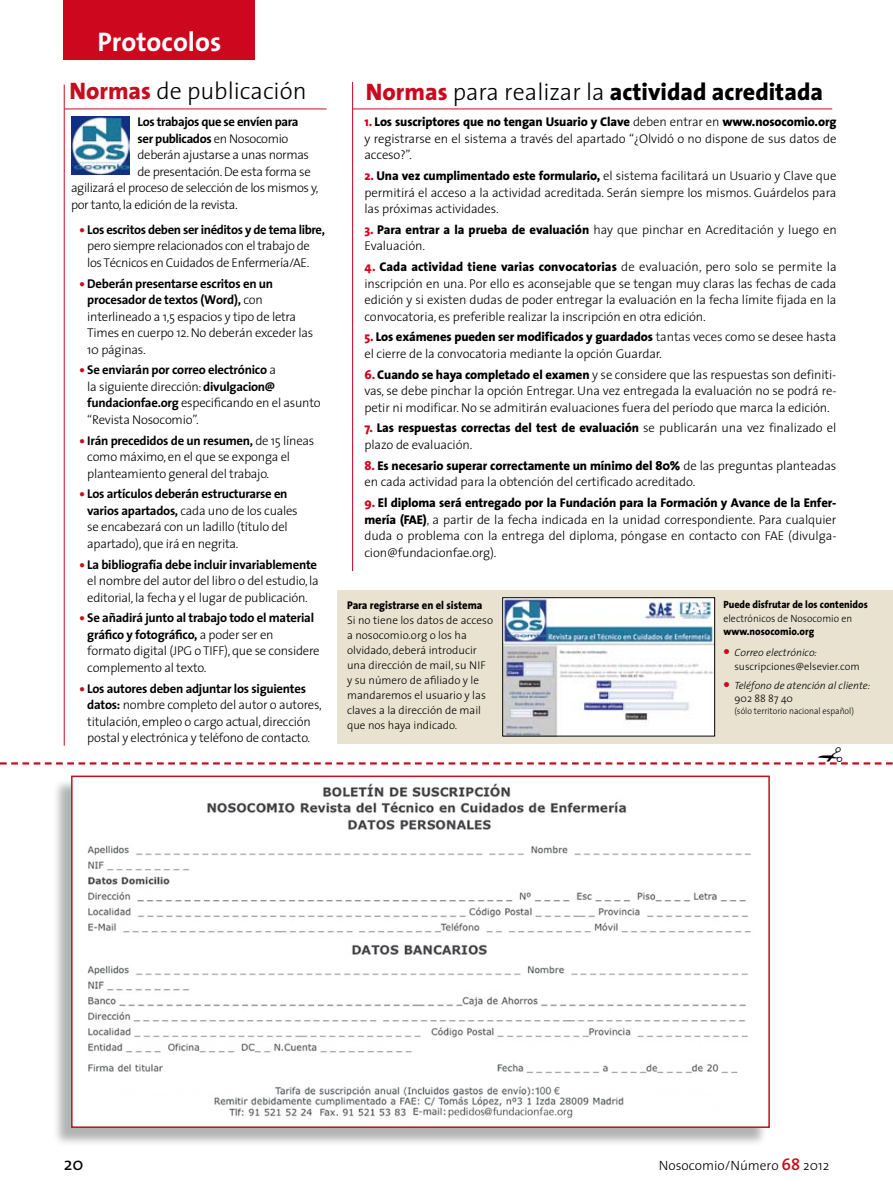
<style>
.page{position:relative;width:893px;height:1191px;background:#fff}
.page>*{position:absolute;margin:0;border:0;box-sizing:border-box;transform-origin:0 0}
.t1{font:27px "The Sans 7 Bold Plain";color:#fff}
.t2{font:800 24px "The Sans 8";color:#000}
.t3{font:300 24px "The Sans 3";color:#000}
.t4{font:18px "The Sans 5";color:#000}
.t5{font:300 13.5px "The Sans 3";color:#000}
.t6{font:300 12.75px/16.5px "The Sans 3";letter-spacing:-.02em;color:#000}
.t7{font:800 12.75px "The Sans 8";letter-spacing:-.01em;color:#000}
.t8{font:12.75px/16.5px "The Sans 7 Bold Plain";letter-spacing:-.02em;color:#000}
.t9{font:300 11.25px/15px "The Sans 3";color:#000}
.t10{font:800 11.25px "The Sans 8";color:#000;scale:.95 1}
.t11{font:800 10.5px "The Sans 8";color:#000;scale:.95 1}
.t12{font:300 10.5px/13.5px "The Sans 3";color:#000}
.t13{font:italic 300 10.5px/13.5px "The Sans 3";color:#000}
.t14{font:300 10.5px "The Sans 3";color:#000;scale:.95 1}
.t15{font:300 9px "The Sans 3";color:#000;scale:.95 1}
.s1{font-family:"The Sans 8";font-weight:800;color:#c50e1f}
.s2{font-family:"The Sans 3";font-weight:300}
.s3{font-family:"The Sans 7 Bold Plain";font-weight:400}
.s4{color:#cd071e}
.s5{font-family:"The Sans 8";font-weight:800;color:#cd071e}
.s6{font-family:"The Sans 8";font-weight:800}
.s7{font-family:"The Sans 8";font-weight:800;font-size:15px;color:#cd071e}
.s8{font-style:italic}
.s9{font-family:"The Sans 8";font-weight:800;font-style:normal;font-size:15px;color:#cd071e}
.s10{font-style:normal}
.s11{font-family:"The Sans 6";font-weight:600;font-size:16.5px;color:#c50e1f}
</style>
<div class="page">
<div style="left:338px;top:590px;width:555px;height:153px;background:#eae2d0"></div>
<div style="left:64px;top:0;width:191px;height:60px;background:#cd071e"></div>
<div style="left:53px;top:778px;width:721px;height:375px;background:#000;opacity:.3"></div>
<img style="left:74px;top:778px;width:693px;height:347px">
<div style="left:71px;top:775px;width:699px;height:353px;border:2px solid #c50e1f"></div>
<hr style="left:65px;top:108px;width:261px;height:1px;background:#c50e1f">
<hr style="left:353px;top:108px;width:479px;height:1px;background:#c50e1f">
<hr style="left:64px;top:85px;width:1px;height:660px;background:#c50e1f">
<hr style="left:352px;top:82px;width:1px;height:489px;background:#cd071e">
<img style="left:71px;top:117px;width:58px;height:58px">
<img style="left:504px;top:599px;width:209px;height:135px">
<div style="left:502px;top:597px;width:213px;height:139px;border:1px solid #000"></div>
<svg style="left:0;top:762px;width:893px;height:2px"></svg>
<h1 class="t1" style="left:98px;top:19px;width:125px">Protocolos</h1>
<h2 class="t3" style="left:69px;top:71px;width:239px"><span class="s1">Normas</span> de publicación</h2>
<p class="t8" style="left:138px;top:113px;width:162px">Los trabajos que se envíen para ser publicados <span class="s2">en Nosocomio</span></p>
<p class="t6" style="left:138px;top:146px;width:173px">deberán ajustarse a unas normas</p>
<p class="t6" style="left:138px;top:163px;width:175px">de presentación. De esta forma se</p>
<p class="t6" style="left:71px;top:179px;width:249px">agilizará el proceso de selección de los mismos y,</p>
<p class="t6" style="left:71px;top:196px;width:168px">por tanto, la edición de la revista.</p>
<p class="t8" style="left:80px;top:221px;width:247px"><span class="s1">•</span> Los escritos deben ser inéditos y de tema libre,</p>
<p class="t6" style="left:87px;top:237px;width:224px">pero siempre relacionados con el trabajo de los Técnicos en Cuidados de Enfermería/AE.</p>
<p class="t8" style="left:80px;top:275px;width:195px;text-align:center"><span class="s1">•</span> Deberán presentarse escritos en un procesador de textos (Word), <span class="s2">con</span></p>
<p class="t6" style="left:87px;top:307px;width:228px">interlineado a 1,5 espacios y tipo de letra<br>Times en cuerpo 12. No deberán exceder las<br>10 páginas.</p>
<p class="t8" style="left:80px;top:361px;width:198px"><span class="s1">•</span> Se enviarán por correo electrónico <span class="s2">a</span></p>
<p class="t6" style="left:87px;top:378px;width:235px">la siguiente dirección: <span class="s3">divulgacion@ fundacionfae.org</span> especificando en el asunto “Revista Nosocomio”.</p>
<p class="t8" style="left:80px;top:432px;width:236px"><span class="s1">•</span> Irán precedidos de un resumen, <span class="s2">de 15 líneas</span></p>
<p class="t6" style="left:87px;top:448px;width:204px">como máximo, en el que se exponga el planteamiento general del trabajo.</p>
<p class="t8" style="left:80px;top:485px;width:210px"><span class="s1">•</span> Los artículos deberán estructurarse en</p>
<p class="t6" style="left:87px;top:502px;width:212px"><span class="s3">varios apartados,</span> cada uno de los cuales se encabezará con un ladillo (título del apartado), que irá en negrita.</p>
<p class="t8" style="left:80px;top:556px;width:239px"><span class="s1">•</span> La bibliografía debe incluir invariablemente</p>
<p class="t6" style="left:87px;top:572px;width:233px">el nombre del autor del libro o del estudio, la editorial, la fecha y el lugar de publicación.</p>
<p class="t8" style="left:87px;top:609px;width:228px;text-indent:-8px"><span class="s1">•</span> Se añadirá junto al trabajo todo el material gráfico y fotográfico, <span class="s2">a poder ser en</span></p>
<p class="t6" style="left:87px;top:642px;width:234px">formato digital (JPG o TIFF), que se considere complemento al texto.</p>
<p class="t8" style="left:80px;top:680px;width:228px"><span class="s1">•</span> Los autores deben adjuntar los siguientes</p>
<p class="t6" style="left:87px;top:696px;width:236px"><span class="s3">datos:</span> nombre completo del autor o autores, titulación, empleo o cargo actual, dirección postal y electrónica y teléfono de contacto.</p>
<h2 class="t2" style="left:366px;top:71px;width:459px"><span class="s4">Normas</span> <span class="s2">para realizar la</span> actividad acreditada</h2>
<p class="t7" style="left:364px;top:111px;width:473px"><span class="s4">1.</span> Los suscriptores que no tengan Usuario y Clave <span class="s2">deben entrar en</span> www.nosocomio.org</p>
<p class="t6" style="left:364px;top:130px;width:474px">y registrarse en el sistema a través del apartado “¿Olvidó o no dispone de sus datos de acceso?”.</p>
<p class="t6" style="left:364px;top:167px;width:473px;text-align:justify"><span class="s5">2.</span> <span class="s6">Una vez cumplimentado este formulario,</span> el sistema facilitará un Usuario y Clave que permitirá el acceso a la actividad acreditada. Serán siempre los mismos. Guárdelos para las próximas actividades.</p>
<p class="t6" style="left:364px;top:221px;width:474px"><span class="s5">3.</span> <span class="s6">Para entrar a la prueba de evaluación</span> hay que pinchar en Acreditación y luego en<br>Evaluación.</p>
<p class="t7" style="left:364px;top:256px;width:474px"><span class="s4">4.</span> Cada actividad tiene varias convocatorias <span class="s2">de evaluación, pero solo se permite la</span></p>
<p class="t6" style="left:364px;top:275px;width:474px;text-align:justify">inscripción en una. Por ello es aconsejable que se tengan muy claras las fechas de cada edición y si existen dudas de poder entregar la evaluación en la fecha límite fijada en la convocatoria, es preferible realizar la inscripción en otra edición.</p>
<p class="t7" style="left:364px;top:326px;width:473px"><span class="s4">5.</span> Los exámenes pueden ser modificados y guardados <span class="s2">tantas veces como se desee hasta</span></p>
<p class="t6" style="left:364px;top:345px;width:299px">el cierre de la convocatoria mediante la opción Guardar.</p>
<p class="t6" style="left:364px;top:366px;width:474px;text-align:justify"><span class="s5">6.</span> <span class="s6">Cuando se haya completado el examen</span> y se considere que las respuestas son definiti&shy;vas, se debe pinchar la opción Entregar. Una vez entregada la evaluación no se podrá re&shy;petir ni modificar. No se admitirán evaluaciones fuera del período que marca la edición.</p>
<p class="t7" style="left:364px;top:417px;width:474px"><span class="s4">7.</span> Las respuestas correctas del test de evaluación <span class="s2">se publicarán una vez finalizado el</span></p>
<p class="t6" style="left:364px;top:436px;width:109px">plazo de evaluación.</p>
<p class="t7" style="left:364px;top:455px;width:473px"><span class="s4">8.</span> Es necesario superar correctamente un mínimo del 80% <span class="s2">de las preguntas planteadas</span></p>
<p class="t6" style="left:364px;top:473px;width:332px">en cada actividad para la obtención del certificado acreditado.</p>
<p class="t7" style="left:364px;top:492px;width:473px"><span class="s4">9.</span> El diploma será entregado por la Fundación para la Formación y Avance de la Enfer-</p>
<p class="t6" style="left:364px;top:510px;width:473px;text-align:justify"><span class="s6">mería (FAE)</span>, a partir de la fecha indicada en la unidad correspondiente. Para cualquier duda o problema con la entrega del diploma, póngase en contacto con FAE (divulga&shy;cion@fundacionfae.org).</p>
<p class="t10" style="left:347px;top:595px;width:144px">Para registrarse en el sistema</p>
<p class="t9" style="left:347px;top:612px;width:147px">Si no tiene los datos de acceso a nosocomio.org o los ha olvidado, deberá introducir una dirección de mail, su NIF y su número de afiliado y le mandaremos el usuario y las claves a la dirección de mail que nos haya indicado.</p>
<p class="t11" style="left:723px;top:595px;width:153px">Puede disfrutar de los contenidos</p>
<p class="t14" style="left:723px;top:609px;width:137px">electrónicos de Nosocomio en</p>
<p class="t11" style="left:723px;top:622px;width:97px">www.nosocomio.org</p>
<p class="t12" style="left:734px;top:645px;width:127px;text-indent:-11px"><span class="s7">•</span> <span class="s8">Correo electrónico: </span>suscripciones@elsevier.com</p>
<p class="t13" style="left:734px;top:678px;width:137px;text-indent:-11px"><span class="s9">•</span> Teléfono de atención al cliente:<br><span class="s10">902 88 87 40</span></p>
<p class="t15" style="left:734px;top:704px;width:127px">(sólo territorio nacional español)</p>
<h3 class="t4" style="left:64px;top:1148px;width:21px">20</h3>
<p class="t5" style="left:659px;top:1154px;width:172px">Nosocomio/Número <span class="s11">68</span> 2012</p>
</div>
